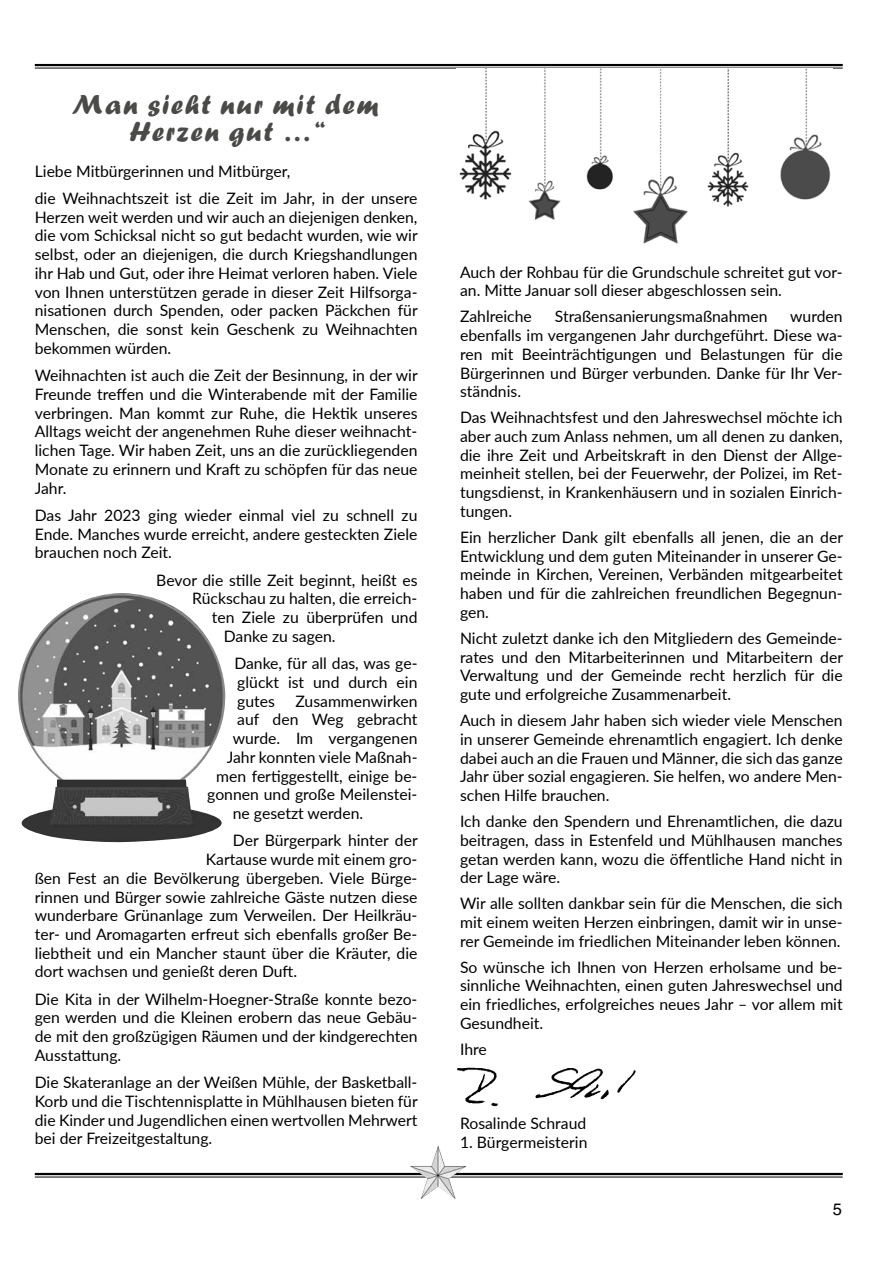
<style>
.page{position:relative;width:893px;height:1263px;background:#fff}
.page>*{position:absolute;margin:0;border:0;box-sizing:border-box;transform-origin:0 0}
.t1{font:28.5px/27px "Forte MT Std";letter-spacing:.06em;color:#4a4a49;text-align:center}
.t2{font:16.5px "Helvetica LT Std";color:#000}
.t3{font:15.75px/18.8px "Lato";color:#000;text-align:justify}
</style>
<div class="page">
<hr style="left:35px;top:1173px;width:808px;height:2px;background:#000">
<hr style="left:35px;top:1177px;width:808px;height:1px;background:#000">
<img style="left:410px;top:1146px;width:28px;height:32px">
<hr style="left:35px;top:64px;width:808px;height:2px;background:#000">
<hr style="left:35px;top:68px;width:808px;height:1px;background:#000">
<img style="left:457px;top:1068px;width:37px;height:35px">
<img style="left:459px;top:69px;width:372px;height:175px">
<img style="left:18px;top:593px;width:208px;height:249px">
<h1 class="t1" style="left:73px;top:91px;width:307px">Man sieht nur mit dem<br>Herzen gut …“</h1>
<p class="t3" style="left:35px;top:157px;width:384px;line-height:27.3px">Liebe Mitbürgerinnen und Mitbürger,<br>die Weihnachtszeit ist die Zeit im Jahr, in der unsere</p>
<p class="t3" style="left:35px;top:207px;width:384px">Herzen weit werden und wir auch an diejenigen denken, die vom Schicksal nicht so gut bedacht wurden, wie wir selbst, oder an diejenigen, die durch Kriegshandlungen ihr Hab und Gut, oder ihre Heimat verloren haben. Viele von Ihnen unterstützen gerade in dieser Zeit Hilfsorga&shy;nisationen durch Spenden, oder packen Päckchen für Menschen, die sonst kein Geschenk zu Weihnachten bekommen würden.</p>
<p class="t3" style="left:35px;top:365px;width:384px">Weihnachten ist auch die Zeit der Besinnung, in der wir Freunde treffen und die Winterabende mit der Familie verbringen. Man kommt zur Ruhe, die Hektik unseres Alltags weicht der angenehmen Ruhe dieser weihnacht&shy;lichen Tage. Wir haben Zeit, uns an die zurückliegenden Monate zu erinnern und Kraft zu schöpfen für das neue Jahr.</p>
<p class="t3" style="left:35px;top:505px;width:384px">Das Jahr 2023 ging wieder einmal viel zu schnell zu Ende. Manches wurde erreicht, andere gesteckten Ziele brauchen noch Zeit.</p>
<p class="t3" style="left:156px;top:570px;width:263px">Bevor die stille Zeit beginnt, heißt es</p>
<p class="t3" style="left:192px;top:588px;width:227px">Rückschau zu halten, die erreich-</p>
<p class="t3" style="left:212px;top:607px;width:207px">ten Ziele zu überprüfen und</p>
<p class="t3" style="left:224px;top:626px;width:113px">Danke zu sagen.</p>
<p class="t3" style="left:234px;top:653px;width:185px">Danke, für all das, was ge&shy;glückt ist und durch ein gutes</p>
<p class="t3" style="left:295px;top:691px;width:124px">Zusammenwirken</p>
<p class="t3" style="left:237px;top:709px;width:182px">auf den Weg gebracht</p>
<p class="t3" style="left:233px;top:728px;width:186px">wurde. Im vergangenen</p>
<p class="t3" style="left:227px;top:747px;width:192px">Jahr konnten viele Maßnah-</p>
<p class="t3" style="left:216px;top:766px;width:203px">men fertiggestellt, einige be-</p>
<p class="t3" style="left:207px;top:784px;width:212px">gonnen und große Meilenstei-</p>
<p class="t3" style="left:233px;top:803px;width:132px">ne gesetzt werden.</p>
<p class="t3" style="left:233px;top:830px;width:186px">Der Bürgerpark hinter der</p>
<p class="t3" style="left:206px;top:849px;width:213px">Kartause wurde mit einem gro-</p>
<p class="t3" style="left:35px;top:868px;width:384px">ßen Fest an die Bevölkerung übergeben. Viele Bürge-</p>
<p class="t3" style="left:35px;top:887px;width:384px">rinnen und Bürger sowie zahlreiche Gäste nutzen diese</p>
<p class="t3" style="left:35px;top:905px;width:384px">wunderbare Grünanlage zum Verweilen. Der Heilkräu-</p>
<p class="t3" style="left:35px;top:924px;width:384px">ter- und Aromagarten erfreut sich ebenfalls großer Be-</p>
<p class="t3" style="left:35px;top:943px;width:384px">liebtheit und ein Mancher staunt über die Kräuter, die</p>
<p class="t3" style="left:35px;top:962px;width:264px">dort wachsen und genießt deren Duft.</p>
<p class="t3" style="left:35px;top:989px;width:384px">Die Kita in der Wilhelm-Hoegner-Straße konnte bezo&shy;gen werden und die Kleinen erobern das neue Gebäu&shy;de mit den großzügigen Räumen und der kindgerechten Ausstattung.</p>
<p class="t3" style="left:35px;top:1072px;width:384px">Die Skateranlage an der Weißen Mühle, der Basketball-Korb und die Tischtennisplatte in Mühlhausen bieten für die Kinder und Jugendlichen einen wertvollen Mehrwert bei der Freizeitgestaltung.</p>
<p class="t3" style="left:460px;top:262px;width:384px">Auch der Rohbau für die Grundschule schreitet gut vor&shy;an. Mitte Januar soll dieser abgeschlossen sein.</p>
<p class="t3" style="left:460px;top:306px;width:73px">Zahlreiche</p>
<p class="t3" style="left:555px;top:306px;width:214px">Straßensanierungsmaßnahmen</p>
<p class="t3" style="left:460px;top:306px;width:384px;text-indent:330px">wurden ebenfalls im vergangenen Jahr durchgeführt. Diese wa&shy;ren mit Beeinträchtigungen und Belastungen für die Bürgerinnen und Bürger verbunden. Danke für Ihr Ver&shy;ständnis.</p>
<p class="t3" style="left:460px;top:407px;width:384px">Das Weihnachtsfest und den Jahreswechsel möchte ich aber auch zum Anlass nehmen, um all denen zu danken, die ihre Zeit und Arbeitskraft in den Dienst der Allge&shy;meinheit stellen, bei der Feuerwehr, der Polizei, im Ret&shy;tungsdienst, in Krankenhäusern und in sozialen Einrich&shy;tungen.</p>
<p class="t3" style="left:460px;top:527px;width:385px">Ein herzlicher Dank gilt ebenfalls all jenen, die an der Entwicklung und dem guten Miteinander in unserer Ge&shy;meinde in Kirchen, Vereinen, Verbänden mitgearbeitet haben und für die zahlreichen freundlichen Begegnun&shy;gen.</p>
<p class="t3" style="left:460px;top:628px;width:384px">Nicht zuletzt danke ich den Mitgliedern des Gemeinde&shy;rates und den Mitarbeiterinnen und Mitarbeitern der Verwaltung und der Gemeinde recht herzlich für die gute und erfolgreiche Zusammenarbeit.</p>
<p class="t3" style="left:460px;top:710px;width:384px">Auch in diesem Jahr haben sich wieder viele Menschen in unserer Gemeinde ehrenamtlich engagiert. Ich denke dabei auch an die Frauen und Männer, die sich das ganze Jahr über sozial engagieren. Sie helfen, wo andere Men&shy;schen Hilfe brauchen.</p>
<p class="t3" style="left:460px;top:811px;width:384px">Ich danke den Spendern und Ehrenamtlichen, die dazu beitragen, dass in Estenfeld und Mühlhausen manches getan werden kann, wozu die öffentliche Hand nicht in der Lage wäre.</p>
<p class="t3" style="left:460px;top:893px;width:384px">Wir alle sollten dankbar sein für die Menschen, die sich mit einem weiten Herzen einbringen, damit wir in unse&shy;rer Gemeinde im friedlichen Miteinander leben können.</p>
<p class="t3" style="left:460px;top:957px;width:384px">So wünsche ich Ihnen von Herzen erholsame und be&shy;sinnliche Weihnachten, einen guten Jahreswechsel und ein friedliches, erfolgreiches neues Jahr – vor allem mit Gesundheit.</p>
<p class="t3" style="left:460px;top:1039px;width:28px">Ihre</p>
<p class="t3" style="left:460px;top:1113px;width:128px">Rosalinde Schraud</p>
<p class="t3" style="left:460px;top:1132px;width:129px">1. Bürgermeisterin</p>
<p class="t2" style="left:833px;top:1200px;width:11px">5</p>
</div>
